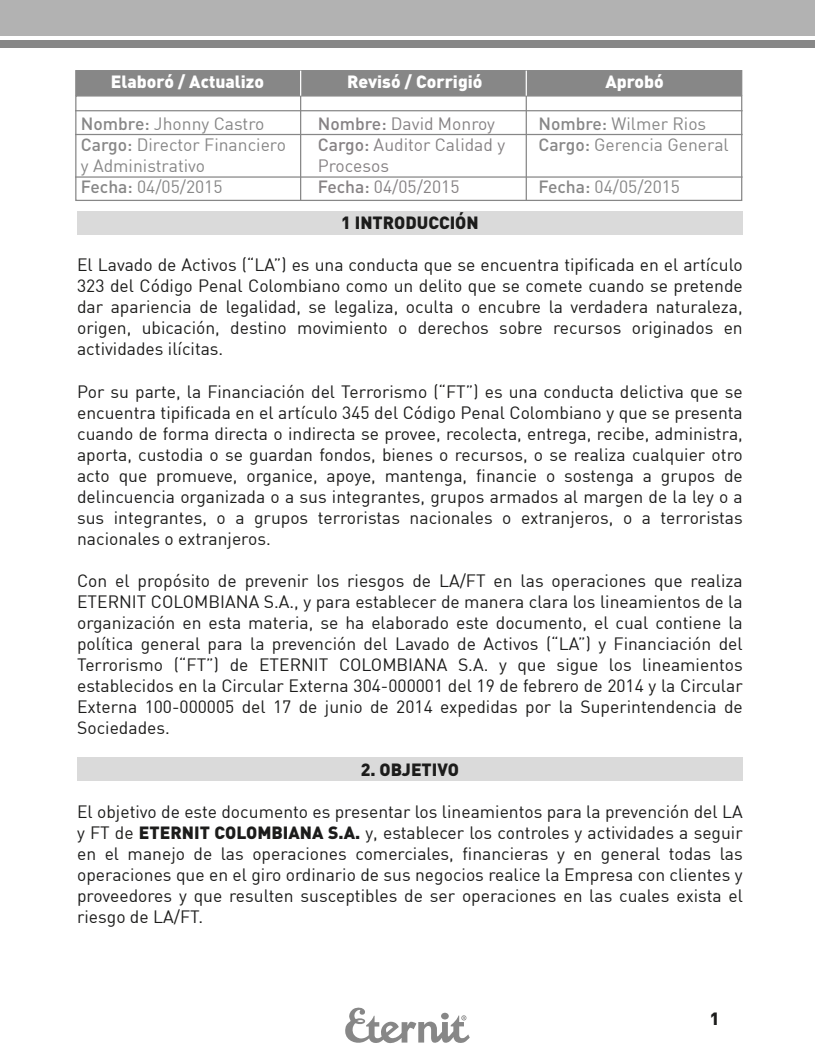
<style>
.page{position:relative;width:815px;height:1064px;background:#fff}
.page>*{position:absolute;margin:0;border:0;box-sizing:border-box;transform-origin:0 0}
.t1{font:17.5px/21px "DIN";color:#1c1c1b;text-align:justify}
.t2{font:17.5px/21px "DIN";color:#878787}
.t3{font:17.5px/21px "DIN";color:#868284}
.t4{font:900 17.5px "DIN";color:#fff}
.t5{font:900 17.5px "DIN";color:#1c1c1b}
.s1{font-weight:500}
.s2{font-weight:900}
</style>
<div class="page">
<div style="left:77px;top:211px;width:665px;height:23px;background:#dadada"></div>
<div style="left:77px;top:756px;width:665px;height:23px;background:#dadada"></div>
<svg style="left:345px;top:1007px;width:125px;height:37px"></svg>
<div style="left:0;top:0;width:815px;height:36px;background:#b2b2b2"></div>
<div style="left:0;top:40px;width:815px;height:8px;background:#878787"></div>
<div style="left:75px;top:70px;width:667px;height:26px;background:#878787"></div>
<div style="left:75px;top:95px;width:667px;height:106px;border:1px solid #878787"></div>
<hr style="left:75px;top:110px;width:668px;height:1px;background:#878787">
<hr style="left:75px;top:134px;width:668px;height:1px;background:#878787">
<hr style="left:75px;top:176px;width:668px;height:2px;background:#878787">
<hr style="left:300px;top:96px;width:1px;height:104px;background:#878787">
<svg style="left:300px;top:71px;width:1px;height:25px"></svg>
<hr style="left:526px;top:96px;width:1px;height:104px;background:#878787">
<svg style="left:526px;top:71px;width:1px;height:25px"></svg>
<p class="t4" style="left:111px;top:69px;width:155px">Elaboró / Actualizo</p>
<p class="t2" style="left:81px;top:112px;width:207px"><span class="s1">Nombre:</span> Jhonny Castro<br><span class="s1">Cargo:</span> Director Financiero y Administrativo<br><span class="s1">Fecha:</span> 04/05/2015</p>
<p class="t4" style="left:347px;top:69px;width:137px">Revisó / Corrigió</p>
<p class="t3" style="left:318px;top:112px;width:189px"><span class="s1">Nombre:</span> David Monroy<br><span class="s1">Cargo:</span> Auditor Calidad y<br>Procesos<br><span class="s1">Fecha:</span> 04/05/2015</p>
<p class="t4" style="left:605px;top:69px;width:60px">Aprobó</p>
<p class="t2" style="left:538px;top:112px;width:192px"><span class="s1">Nombre:</span> Wilmer Rios<br><span class="s1">Cargo:</span> Gerencia General</p>
<p class="t2" style="left:538px;top:175px;width:143px"><span class="s1">Fecha:</span> 04/05/2015</p>
<p class="t5" style="left:341px;top:211px;width:139px">1 INTRODUCCIÓN</p>
<p class="t1" style="left:77px;top:254px;width:667px">El Lavado de Activos (“LA”) es una conducta que se encuentra tipificada en el artículo 323 del Código Penal Colombiano como un delito que se comete cuando se pretende dar apariencia de legalidad, se legaliza, oculta o encubre la verdadera naturaleza, origen, ubicación, destino movimiento o derechos sobre recursos originados en actividades ilícitas.</p>
<p class="t1" style="left:77px;top:380px;width:667px">Por su parte, la Financiación del Terrorismo (“FT”) es una conducta delictiva que se encuentra tipificada en el artículo 345 del Código Penal Colombiano y que se presenta cuando de forma directa o indirecta se provee, recolecta, entrega, recibe, administra, aporta, custodia o se guardan fondos, bienes o recursos, o se realiza cualquier otro acto que promueve, organice, apoye, mantenga, financie o sostenga a grupos de delincuencia organizada o a sus integrantes, grupos armados al margen de la ley o a sus integrantes, o a grupos terroristas nacionales o extranjeros, o a terroristas nacionales o extranjeros.</p>
<p class="t1" style="left:77px;top:569px;width:667px">Con el propósito de prevenir los riesgos de LA/FT en las operaciones que realiza ETERNIT COLOMBIANA S.A., y para establecer de manera clara los lineamientos de la organización en esta materia, se ha elaborado este documento, el cual contiene la política general para la prevención del Lavado de Activos (“LA”) y Financiación del Terrorismo (“FT”) de ETERNIT COLOMBIANA S.A. y que sigue los lineamientos establecidos en la Circular Externa 304-000001 del 19 de febrero de 2014 y la Circular Externa 100-000005 del 17 de junio de 2014 expedidas por la Superintendencia de Sociedades.</p>
<p class="t5" style="left:361px;top:757px;width:100px">2. OBJETIVO</p>
<p class="t1" style="left:77px;top:800px;width:667px">El objetivo de este documento es presentar los lineamientos para la prevención del LA y FT de <span class="s2">ETERNIT COLOMBIANA S.A.</span> y, establecer los controles y actividades a seguir en el manejo de las operaciones comerciales, financieras y en general todas las operaciones que en el giro ordinario de sus negocios realice la Empresa con clientes y proveedores y que resulten susceptibles de ser operaciones en las cuales exista el riesgo de LA/FT.</p>
<p class="t5" style="left:710px;top:1006px;width:11px">1</p>
</div>
